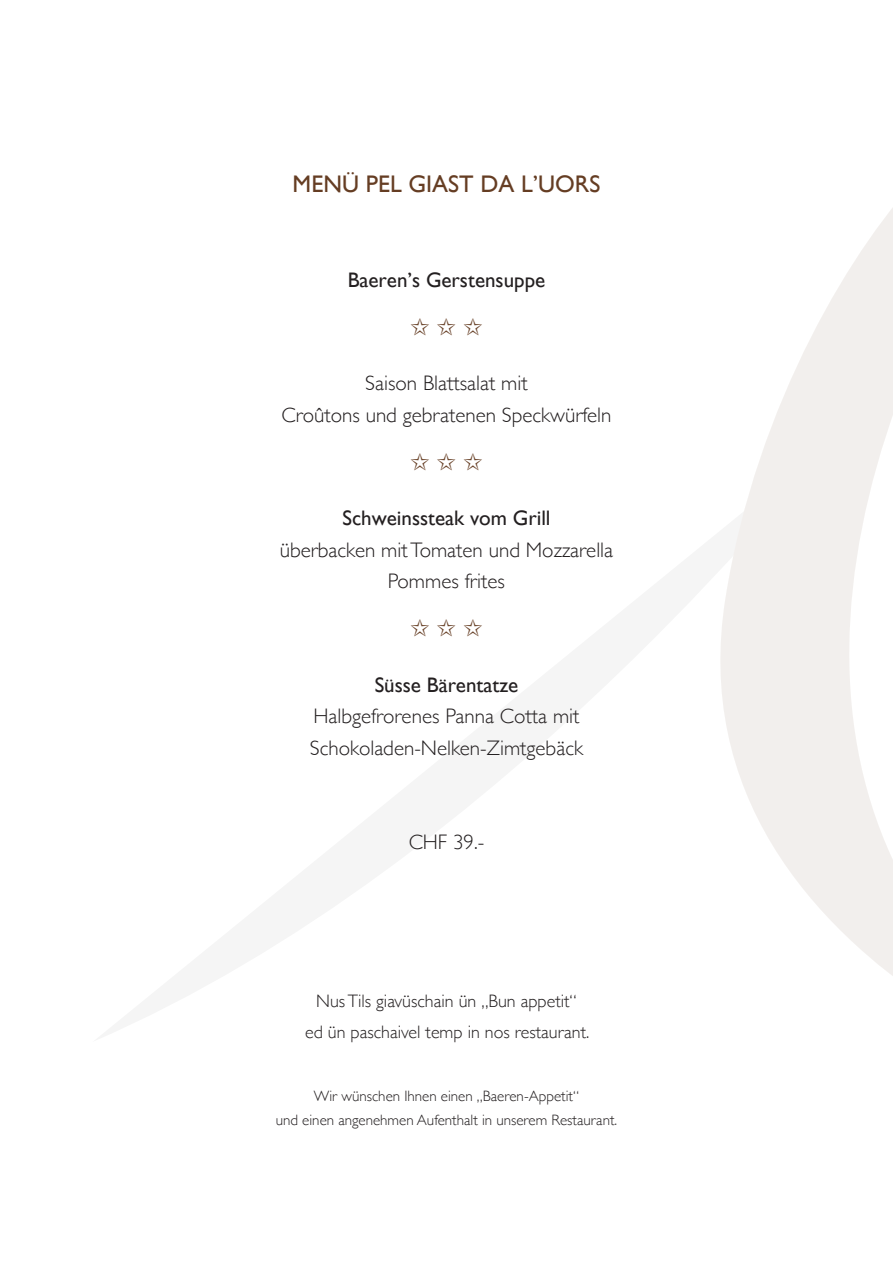
<style>
.page{position:relative;width:893px;height:1263px;background:#fff}
.page>*{position:absolute;margin:0;border:0;box-sizing:border-box;transform-origin:0 0}
.t1{font:24px "Gill Sans";color:#653d23}
.t2{font:24px "Zapf Dingbats ITC";color:#653d23}
.t3{font:300 21px "Gill Sans";color:#231f20}
.t4{font:21px "Gill Sans";color:#231f20}
.t5{font:300 18px "Gill Sans";color:#231f20}
.t6{font:300 15px "Gill Sans";color:#231f20}
</style>
<div class="page">
<svg style="left:720px;top:208px;width:173px;height:768px;fill:#f2efed"></svg>
<p class="t1" style="left:293px;top:170px;width:309px">MENÜ PEL GIAST DA L’UORS</p>
<p class="t4" style="left:348px;top:267px;width:199px">Baeren’s Gerstensuppe</p>
<p class="t2" style="left:410px;top:315px;width:74px">✩ ✩ ✩</p>
<p class="t3" style="left:365px;top:367px;width:164px">Saison Blattsalat mit</p>
<p class="t3" style="left:282px;top:398px;width:331px">Croûtons und gebratenen Speckwürfeln</p>
<p class="t2" style="left:410px;top:450px;width:74px">✩ ✩ ✩</p>
<p class="t4" style="left:342px;top:506px;width:210px">Schweinssteak vom Grill</p>
<p class="t3" style="left:280px;top:533px;width:335px">überbacken mit Tomaten und Mozzarella</p>
<p class="t3" style="left:388px;top:565px;width:119px">Pommes frites</p>
<p class="t2" style="left:410px;top:616px;width:74px">✩ ✩ ✩</p>
<p class="t4" style="left:375px;top:672px;width:145px">Süsse Bärentatze</p>
<p class="t3" style="left:313px;top:700px;width:268px">Halbgefrorenes Panna Cotta mit</p>
<p class="t3" style="left:310px;top:731px;width:275px">Schokoladen-Nelken-Zimtgebäck</p>
<p class="t3" style="left:409px;top:826px;width:77px">CHF 39.-</p>
<p class="t5" style="left:316px;top:986px;width:262px">Nus Tils giavüschain ün „Bun appetit“</p>
<p class="t5" style="left:305px;top:1018px;width:286px">ed ün paschaivel temp in nos restaurant.</p>
<p class="t6" style="left:314px;top:1084px;width:267px">Wir wünschen Ihnen einen „Baeren-Appetit“</p>
<p class="t6" style="left:276px;top:1108px;width:343px">und einen angenehmen Aufenthalt in unserem Restaurant.</p>
</div>
